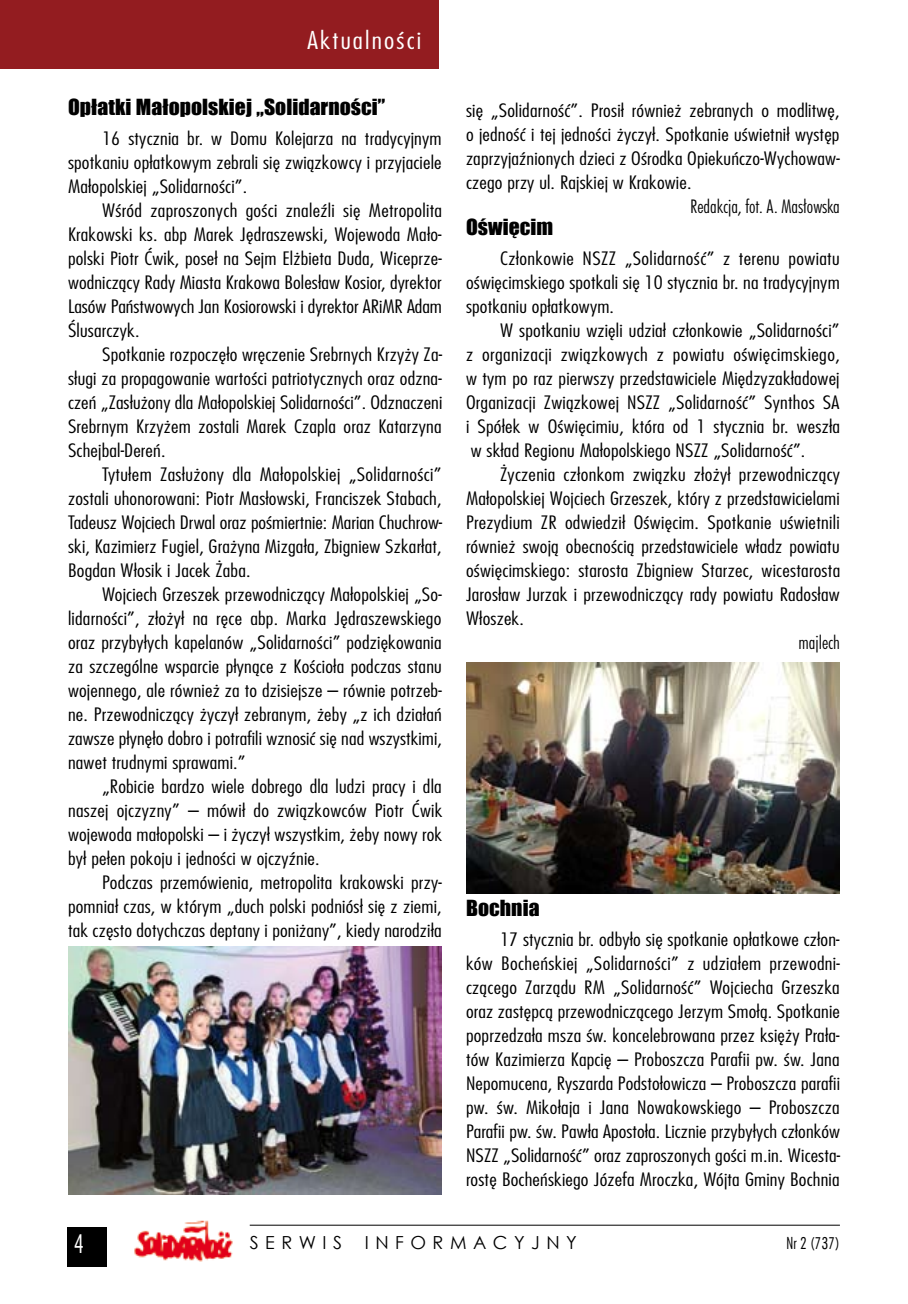
<style>
.page{position:relative;width:908px;height:1304px;background:#fff}
.page>*{position:absolute;margin:0;border:0;box-sizing:border-box;transform-origin:0 0}
.t1{font:28px "Futura Condensed Light Pl";color:#fff}
.t2{font:300 24px "Fujiyama";letter-spacing:.075em;color:#fff;scale:1.2 1}
.t3{font:20.4px "Impact";letter-spacing:.005em;color:#000;scale:1.06 1}
.t4{font:300 18px/24px "Fujiyama";letter-spacing:.01em;color:#000;text-align:justify;scale:1.2 1}
.t5{font:18px "Futura Lt Cn PL";color:#000}
.t6{font:18px "Century Gothic";letter-spacing:.36em;color:#000}
.t7{font:18px "Futura Condensed Light Pl";color:#000}
</style>
<div class="page">
<hr style="left:250px;top:1225px;width:589px;height:1px;background:#000">
<div style="left:67px;top:1227px;width:40px;height:40px;background:#000"></div>
<img style="left:134px;top:1220px;width:99px;height:42px">
<div style="left:0;top:0;width:438px;height:69px;background:#931c20"></div>
<img style="left:466px;top:662px;width:373px;height:231px">
<img style="left:68px;top:946px;width:374px;height:248px">
<h2 class="t2" style="left:307px;top:25px;width:96px">Aktualności</h2>
<p class="t3" style="left:68px;top:91px;width:301px">Opłatki Małopolskiej „Solidarności”</p>
<p class="t4" style="left:68px;top:126px;width:313px;text-indent:34px">16 stycznia br. w Domu Kolejarza na tradycyjnym spotkaniu opłatkowym zebrali się związkowcy i przyjaciele Małopolskiej „Solidarności”.</p>
<p class="t4" style="left:68px;top:198px;width:313px;text-indent:34px">Wśród zaproszonych gości znaleźli się Metropolita Krakowski ks. abp Marek Jędraszewski, Wojewoda Mało&shy;polski Piotr Ćwik, poseł na Sejm Elżbieta Duda, Wiceprze&shy;wodniczący Rady Miasta Krakowa Bolesław Kosior, dyrektor Lasów Państwowych Jan Kosiorowski i dyrektor ARiMR Adam Ślusarczyk.</p>
<p class="t4" style="left:68px;top:342px;width:313px;text-indent:34px">Spotkanie rozpoczęło wręczenie Srebrnych Krzyży Za&shy;sługi za propagowanie wartości patriotycznych oraz odzna&shy;czeń „Zasłużony dla Małopolskiej Solidarności”. Odznaczeni Srebrnym Krzyżem zostali Marek Czapla oraz Katarzyna Schejbal-Dereń.</p>
<p class="t4" style="left:68px;top:462px;width:313px;text-indent:34px">Tytułem Zasłużony dla Małopolskiej „Solidarności” zostali uhonorowani: Piotr Masłowski, Franciszek Stabach, Tadeusz Wojciech Drwal oraz pośmiertnie: Marian Chuchrow&shy;ski, Kazimierz Fugiel, Grażyna Mizgała, Zbigniew Szkarłat, Bogdan Włosik i Jacek Żaba.</p>
<p class="t4" style="left:68px;top:582px;width:313px;text-indent:34px">Wojciech Grzeszek przewodniczący Małopolskiej „So&shy;lidarności”, złożył na ręce abp. Marka Jędraszewskiego oraz przybyłych kapelanów „Solidarności” podziękowania za szczególne wsparcie płynące z Kościoła podczas stanu wojennego, ale również za to dzisiejsze – równie potrzeb&shy;ne. Przewodniczący życzył zebranym, żeby „z ich działań zawsze płynęło dobro i potrafili wznosić się nad wszystkimi, nawet trudnymi sprawami.”</p>
<p class="t4" style="left:68px;top:774px;width:313px;text-indent:34px">„Robicie bardzo wiele dobrego dla ludzi pracy i dla naszej ojczyzny” – mówił do związkowców Piotr Ćwik wojewoda małopolski – i życzył wszystkim, żeby nowy rok był pełen pokoju i jedności w ojczyźnie.</p>
<p class="t4" style="left:68px;top:870px;width:313px;text-indent:34px">Podczas przemówienia, metropolita krakowski przy&shy;pomniał czas, w którym „duch polski podniósł się z ziemi, tak często dotychczas deptany i poniżany”, kiedy narodziła</p>
<p class="t4" style="left:466px;top:97px;width:313px">się „Solidarność”. Prosił również zebranych o modlitwę, o jedność i tej jedności życzył. Spotkanie uświetnił występ zaprzyjaźnionych dzieci z Ośrodka Opiekuńczo-Wychowaw&shy;czego przy ul. Rajskiej w Krakowie.</p>
<p class="t5" style="left:689px;top:195px;width:151px">Redakcja, fot. A. Masłowska</p>
<p class="t3" style="left:466px;top:211px;width:84px">Oświęcim</p>
<p class="t4" style="left:466px;top:246px;width:313px;text-indent:34px">Członkowie NSZZ „Solidarność” z terenu powiatu oświęcimskiego spotkali się 10 stycznia br. na tradycyjnym spotkaniu opłatkowym.</p>
<p class="t4" style="left:466px;top:318px;width:313px;text-indent:34px">W spotkaniu wzięli udział członkowie „Solidarności” z organizacji związkowych z powiatu oświęcimskiego, w tym po raz pierwszy przedstawiciele Międzyzakładowej Organizacji Związkowej NSZZ „Solidarność” Synthos SA i Spółek w Oświęcimiu, która od 1 stycznia br. weszła w skład Regionu Małopolskiego NSZZ „Solidarność”.</p>
<p class="t4" style="left:466px;top:462px;width:313px;text-indent:34px">Życzenia członkom związku złożył przewodniczący Małopolskiej Wojciech Grzeszek, który z przedstawicielami Prezydium ZR odwiedził Oświęcim. Spotkanie uświetnili również swoją obecnością przedstawiciele władz powiatu oświęcimskiego: starosta Zbigniew Starzec, wicestarosta Jarosław Jurzak i przewodniczący rady powiatu Radosław Włoszek.</p>
<p class="t5" style="left:798px;top:631px;width:43px">majlech</p>
<p class="t3" style="left:466px;top:893px;width:71px">Bochnia</p>
<p class="t4" style="left:466px;top:927px;width:313px;text-indent:34px">17 stycznia br. odbyło się spotkanie opłatkowe człon&shy;ków Bocheńskiej „Solidarności” z udziałem przewodni&shy;czącego Zarządu RM „Solidarność” Wojciecha Grzeszka oraz zastępcą przewodniczącego Jerzym Smołą. Spotkanie poprzedzała msza św. koncelebrowana przez księży Prała&shy;tów Kazimierza Kapcię – Proboszcza Parafii pw. św. Jana Nepomucena, Ryszarda Podstołowicza – Proboszcza parafii pw. św. Mikołaja i Jana Nowakowskiego – Proboszcza Parafii pw. św. Pawła Apostoła. Licznie przybyłych członków NSZZ „Solidarność” oraz zaproszonych gości m.in. Wicesta&shy;rostę Bocheńskiego Józefa Mroczka, Wójta Gminy Bochnia</p>
<h1 class="t1" style="left:74px;top:1229px;width:12px">4</h1>
<p class="t6" style="left:250px;top:1230px;width:94px">SERWIS</p>
<p class="t6" style="left:364px;top:1230px;width:213px">INFORMACYJNY</p>
<p class="t7" style="left:786px;top:1233px;width:55px">Nr 2 (737)</p>
</div>
